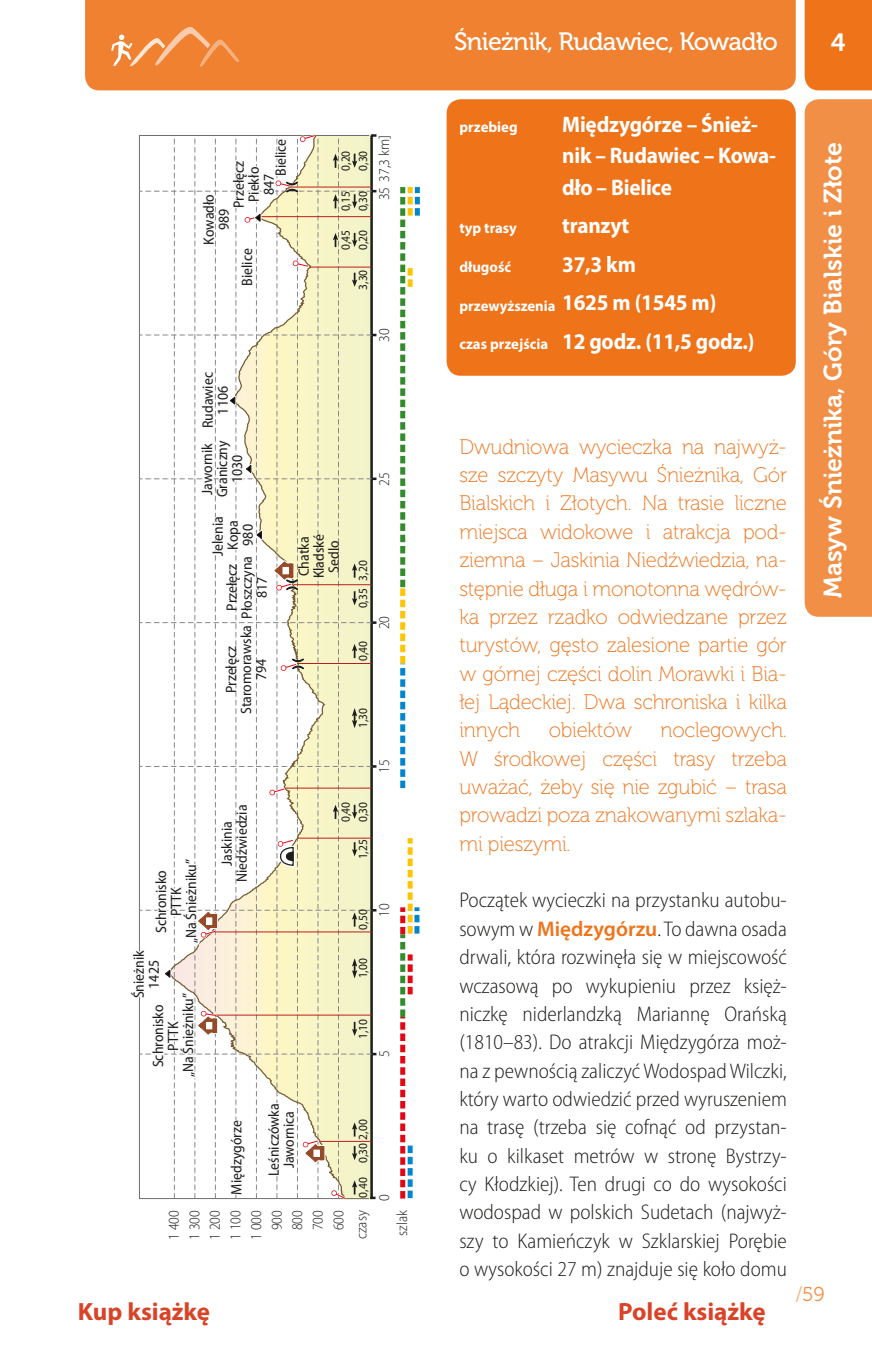
<style>
.page{position:relative;width:872px;height:1347px;background:#fff}
.page>*{position:absolute;margin:0;border:0;box-sizing:border-box;transform-origin:0 0}
.t1{font:25px "Museo 700";color:#fff}
.t2{font:25px "Museo 500";letter-spacing:-.025em;color:#fff}
.t3{font:700 25px "Myriad Pro";color:#d94429}
.t4{font:25px "Museo Sans 700";color:#fff}
.t5{font:700 22.5px/38.5px "Myriad Pro";letter-spacing:-.01em;color:#fff;scale:.94 1}
.t6{font:300 semi-condensed 21.25px/28.2px "Myriad Pro";color:#1d1d1b;text-align:justify}
.t7{font:21px/28.2px "Museo 100";letter-spacing:-.01em;color:#ee7319;text-align:justify}
.t8{font:20px "Museo 300";color:#f39148}
.t9{font:semi-condensed 15px/15px "Myriad Pro";color:#1d1d1b;text-align:center}
.t10{font:300 semi-condensed 15px/20.5px "Myriad Pro";color:#1d1d1b;text-align:right}
.t11{font:700 15px "Myriad Pro";color:#fff}
.t12{font:semi-condensed 12.5px/17.5px "Myriad Pro";color:#1d1d1b}
.s1{font-weight:600;font-stretch:normal;color:#ee7319}
.s2{color:#f7af76}
</style>
<div class="page">
<div style="left:446px;top:99px;width:349px;height:277px;background:#ee7319;border-radius:14px"></div>
<div style="left:804px;top:99px;width:68px;height:518px;background:#f18f47"></div>
<div style="left:85px;top:0;width:710px;height:90px;background:#ef8130"></div>
<div style="left:804px;top:0;width:68px;height:90px;background:#ee7319"></div>
<svg style="left:111px;top:25px;width:128px;height:43px;background:#f09048"></svg>
<svg style="left:139px;top:134px;width:237px;height:1066px"></svg>
<svg style="left:400px;top:838px;width:19px;height:360px"></svg>
<svg style="left:400px;top:187px;width:20px;height:601px"></svg>
<p class="t2" style="left:454px;top:27px;width:325px">Śnieżnik, Rudawiec, Kowadło</p>
<p class="t4" style="left:830px;top:28px;width:17px">4</p>
<p class="t9" style="left:274px;top:176px;width:39px;rotate:-90deg">Bielice</p>
<p class="t9" style="left:232px;top:208px;width:48px;rotate:-90deg">Przełęcz</p>
<p class="t9" style="left:247px;top:202px;width:36px;rotate:-90deg">Piekło</p>
<p class="t9" style="left:262px;top:195px;width:23px;rotate:-90deg">847</p>
<p class="t9" style="left:201px;top:244px;width:52px;rotate:-90deg">Kowadło</p>
<p class="t9" style="left:216px;top:230px;width:23px;rotate:-90deg">989</p>
<p class="t9" style="left:240px;top:286px;width:39px;rotate:-90deg">Bielice</p>
<p class="t12" style="left:337px;top:171px;width:22px;rotate:-90deg">0,20<br>0,30</p>
<p class="t12" style="left:337px;top:211px;width:22px;rotate:-90deg">0,15<br>0,30</p>
<p class="t12" style="left:337px;top:250px;width:22px;rotate:-90deg">0,45<br>0,20</p>
<p class="t12" style="left:354px;top:290px;width:22px;rotate:-90deg">3,30</p>
<p class="t10" style="left:374px;top:200px;width:67px;rotate:-90deg">35 37,3 km]</p>
<p class="t9" style="left:201px;top:428px;width:57px;rotate:-90deg">Rudawiec<br>1106</p>
<p class="t9" style="left:200px;top:497px;width:58px;rotate:-90deg">Jawornik<br>Graniczny<br>1030</p>
<p class="t9" style="left:211px;top:556px;width:41px;rotate:-90deg">Jelenia<br>Kopa<br>980</p>
<p class="t9" style="left:239px;top:714px;width:160px;rotate:-90deg">Staromorawska Płoszczyna</p>
<p class="t9" style="left:217px;top:610px;width:48px;line-height:30px;rotate:-90deg">Przełęcz<br>817</p>
<p class="t9" style="left:224px;top:693px;width:48px;rotate:-90deg">Przełęcz</p>
<p class="t9" style="left:254px;top:680px;width:23px;rotate:-90deg">794</p>
<p class="t10" style="left:374px;top:342px;width:15px;rotate:-90deg">30</p>
<p class="t10" style="left:374px;top:485px;width:15px;rotate:-90deg">25</p>
<p class="t9" style="left:297px;top:578px;width:46px;rotate:-90deg">Chatka<br>Kladské<br>Sedlo</p>
<p class="t12" style="left:354px;top:580px;width:22px;rotate:-90deg">3,20</p>
<p class="t12" style="left:354px;top:608px;width:22px;rotate:-90deg">0,35</p>
<p class="t12" style="left:354px;top:661px;width:22px;rotate:-90deg">0,40</p>
<p class="t10" style="left:374px;top:629px;width:15px;rotate:-90deg">20</p>
<p class="t12" style="left:354px;top:728px;width:22px;rotate:-90deg">1,30</p>
<p class="t10" style="left:374px;top:773px;width:15px;rotate:-90deg">15</p>
<p class="t9" style="left:154px;top:943px;width:86px;rotate:-90deg">Schronisko<br>PTTK<br>„Na Śnieżniku”</p>
<p class="t9" style="left:131px;top:998px;width:50px;rotate:-90deg">Śnieżnik<br>1425</p>
<p class="t9" style="left:151px;top:1077px;width:86px;rotate:-90deg">Schronisko<br>PTTK<br>„Na Śnieżniku”</p>
<p class="t9" style="left:219px;top:882px;width:79px;rotate:-90deg">Jaskinia<br>Niedźwiedzia</p>
<p class="t12" style="left:337px;top:822px;width:22px;rotate:-90deg">0,40<br>0,30</p>
<p class="t12" style="left:354px;top:859px;width:22px;rotate:-90deg">1,25</p>
<p class="t12" style="left:354px;top:929px;width:22px;rotate:-90deg">0,50</p>
<p class="t10" style="left:374px;top:917px;width:15px;rotate:-90deg">10</p>
<p class="t12" style="left:354px;top:978px;width:22px;rotate:-90deg">1,00</p>
<p class="t12" style="left:354px;top:1039px;width:22px;rotate:-90deg">1,10</p>
<p class="t10" style="left:374px;top:1057px;width:8px;rotate:-90deg">5</p>
<p class="t9" style="left:229px;top:1194px;width:76px;rotate:-90deg">Międzygórze</p>
<p class="t9" style="left:267px;top:1175px;width:74px;rotate:-90deg">Leśniczówka<br>Jawornica</p>
<p class="t10" style="left:164px;top:1240px;width:31px;rotate:-90deg">1 400<br>1 300<br>1 200<br>1 100<br>1 000<br>900<br>800<br>700<br>600</p>
<p class="t12" style="left:354px;top:1163px;width:45px;rotate:-90deg">0,30 2,00</p>
<p class="t12" style="left:354px;top:1197px;width:22px;rotate:-90deg">0,40</p>
<p class="t10" style="left:352px;top:1239px;width:30px;rotate:-90deg">czasy</p>
<p class="t10" style="left:374px;top:1201px;width:8px;rotate:-90deg">0</p>
<p class="t10" style="left:392px;top:1235px;width:27px;rotate:-90deg">szlak</p>
<p class="t5" style="left:562px;top:108px;width:229px;line-height:31.5px">Międzygórze – Śnież&shy;nik – Rudawiec – Kowa&shy;dło – Bielice</p>
<p class="t5" style="left:562px;top:206px;width:206px">tranzyt<br>37,3 km<br>1625 m (1545 m)<br>12 godz. (11,5 godz.)</p>
<p class="t11" style="left:459px;top:117px;width:60px">przebieg</p>
<p class="t11" style="left:459px;top:218px;width:59px">typ trasy</p>
<p class="t11" style="left:459px;top:257px;width:53px">długość</p>
<p class="t11" style="left:459px;top:296px;width:98px">przewyższenia</p>
<p class="t11" style="left:459px;top:334px;width:90px">czas przejścia</p>
<p class="t7" style="left:459px;top:433px;width:329px">Dwudniowa wycieczka na najwyż&shy;sze szczyty Masywu Śnieżnika, Gór Bialskich i Złotych. Na trasie liczne miejsca widokowe i atrakcja pod&shy;ziemna – Jaskinia Niedźwiedzia, na&shy;stępnie długa i monotonna wędrów&shy;ka przez rzadko odwiedzane przez turystów, gęsto zalesione partie gór w górnej części dolin Morawki i Bia&shy;łej Lądeckiej. Dwa schroniska i kilka innych</p>
<p class="t7" style="left:459px;top:716px;width:329px;text-indent:201px">noclegowych.<br>W środkowej części trasy trzeba uważać, żeby się nie zgubić – trasa prowadzi poza znakowanymi szlaka&shy;mi pieszymi.</p>
<p class="t6" style="left:459px;top:886px;width:329px">Początek wycieczki na przystanku autobu&shy;sowym w <span class="s1">Międzygórzu</span>. To dawna osada drwali, która rozwinęła się w miejscowość wczasową po wykupieniu przez księż&shy;niczkę niderlandzką Mariannę Orańską (1810–83). Do atrakcji Międzygórza moż&shy;na z pewnością zaliczyć Wodospad Wilczki, który warto odwiedzić przed wyruszeniem na trasę (trzeba się cofnąć od przystan&shy;ku o kilkaset metrów w stronę Bystrzy&shy;cy Kłodzkiej). Ten drugi co do wysokości wodospad w polskich Sudetach (najwyż&shy;szy to Kamieńczyk w Szklarskiej Porębie o wysokości 27 m) znajduje się koło domu</p>
<p class="t7" style="left:549px;top:716px;width:85px">obiektów</p>
<p class="t3" style="left:78px;top:1295px;width:134px">Kup książkę</p>
<p class="t3" style="left:618px;top:1295px;width:149px">Poleć książkę</p>
<p class="t1" style="left:818px;top:598px;width:457px;rotate:-90deg">Masyw Śnieżnika, Góry Bialskie i Złote</p>
<p class="t8" style="left:795px;top:1283px;width:31px"><span class="s2">/</span>59</p>
</div>
